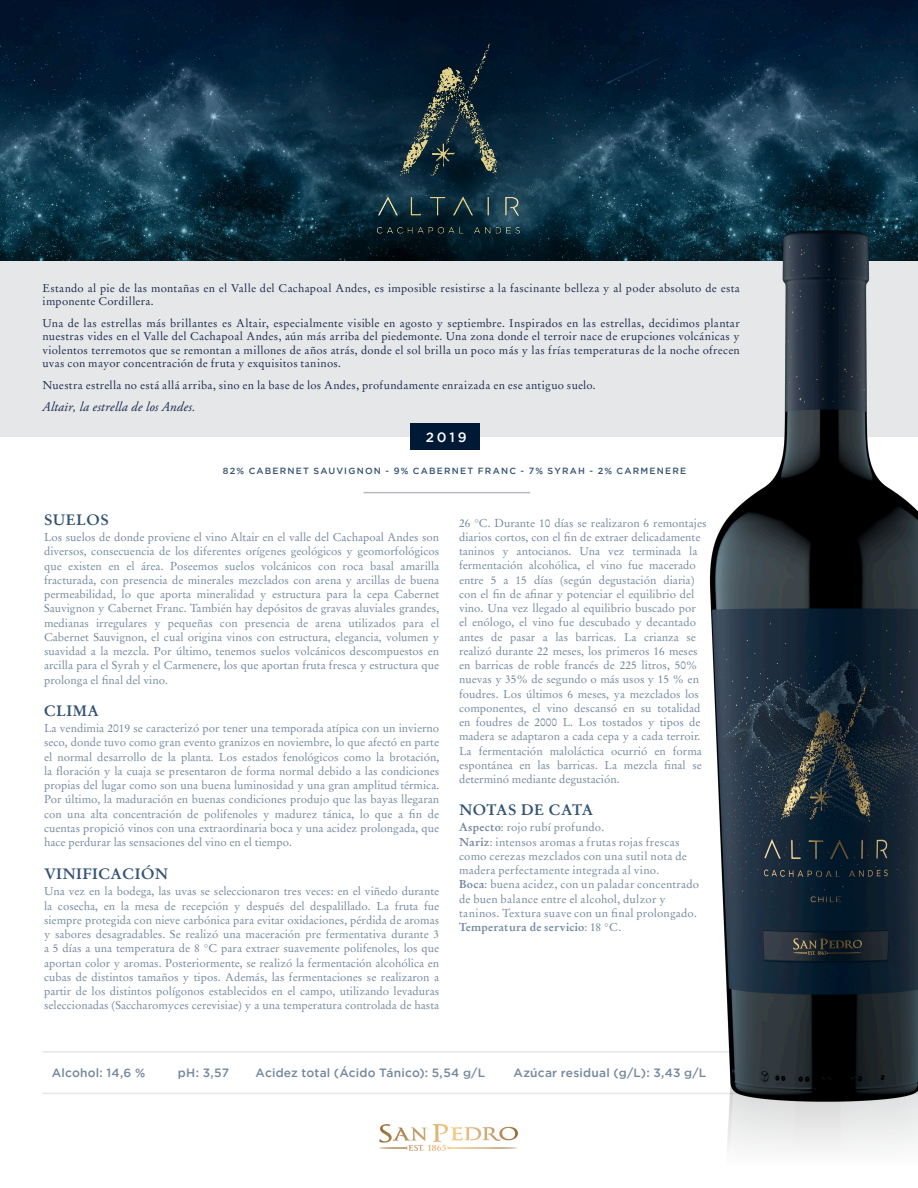
<style>
.page{position:relative;width:918px;height:1188px;background:#fff}
.page>*{position:absolute;margin:0;border:0;box-sizing:border-box;transform-origin:0 0}
.t1{font:700 15px "Stempel Garamond";letter-spacing:.03em;color:#345374}
.Parrafo{font:italic 13.5px "Adobe Garamond Pro";letter-spacing:.01em;color:#1c2b4c}
.Parrafo-2{font:500 13.5px "i Ciel Gotham";color:#fff}
.Parrafo-3{font:500 12px "i Ciel Gotham";letter-spacing:.015em;color:#75889e}
.Estilo_de_párrafo_1{font:11.4px/14.2px "Stempel Garamond LT Std";color:#75889e;text-align:justify}
.Parrafo-4{font:11.4px/14.2px "Stempel Garamond LT Std";letter-spacing:.02em;color:#75889e}
.Parrafo-5{font:700 11.4px "Stempel Garamond";letter-spacing:.015em;color:#75889e}
.Parrafo-6{font:11.25px/13.5px "Stempel Garamond LT Std";letter-spacing:.025em;color:#1c2b4c}
.Parrafo-7{font:500 9px "i Ciel Gotham";letter-spacing:.135em;color:#345374}
.s1{font-family:"Stempel Garamond";font-weight:700}
.s2{font-family:"Stempel Garamond LT Std";font-weight:400}
</style>
<div class="page">
<img style="left:0;top:0;width:918px;height:261px">
<svg style="left:266px;top:0;width:372px;height:261px;background:#072336"></svg>
<div style="left:42px;top:1051px;width:876px;height:43px;border:2px solid #e5e7e8"></div>
<div style="left:0;top:261px;width:918px;height:175px;background:#e5e7e8"></div>
<img style="left:379px;top:1124px;width:139px;height:27px">
<img style="left:376px;top:43px;width:145px;height:192px">
<hr style="left:364px;top:492px;width:166px;height:1px;background:#001a36">
<div style="left:411px;top:423px;width:69px;height:27px;background:#001a36"></div>
<img style="left:701px;top:223px;width:217px;height:885px">
<p class="Parrafo-6" style="left:43px;top:281px;width:699px">Estando al pie de las montañas en el Valle del Cachapoal Andes, es imposible resistirse a la fascinante belleza y al poder absoluto de esta imponente Cordillera.</p>
<p class="Parrafo-6" style="left:43px;top:316px;width:699px;text-align:justify">Una de las estrellas más brillantes es Altair, especialmente visible en agosto y septiembre. Inspirados en las estrellas, decidimos plantar nuestras vides en el Valle del Cachapoal Andes, aún más arriba del piedemonte. Una zona donde el terroir nace de erupciones volcánicas y violentos terremotos que se remontan a millones de años atrás, donde el sol brilla un poco más y las frías temperaturas de la noche ofrecen uvas con mayor concentración de fruta y exquisitos taninos.</p>
<p class="Parrafo-6" style="left:43px;top:378px;width:555px">Nuestra estrella no está allá arriba, sino en la base de los Andes, profundamente enraizada en ese antiguo suelo.</p>
<p class="Parrafo" style="left:43px;top:398px;width:155px">Altair, la estrella de los Andes.</p>
<p class="Parrafo-2" style="left:426px;top:427px;width:42px">2019</p>
<p class="Parrafo-7" style="left:223px;top:464px;width:465px">82% CABERNET SAUVIGNON - 9% CABERNET FRANC - 7% SYRAH - 2% CARMENERE</p>
<p class="t1" style="left:44px;top:510px;width:66px">SUELOS</p>
<p class="Estilo_de_párrafo_1" style="left:44px;top:530px;width:397px">Los suelos de donde proviene el vino Altair en el valle del Cachapoal Andes son diversos, consecuencia de los diferentes orígenes geológicos y geomorfológicos que existen en el área. Poseemos suelos volcánicos con roca basal amarilla fracturada, con presencia de minerales mezclados con arena y arcillas de buena permeabilidad, lo que aporta mineralidad y estructura para la cepa Cabernet Sauvignon y Cabernet Franc. También hay depósitos de gravas aluviales grandes, medianas irregulares y pequeñas con presencia de arena utilizados para el Cabernet Sauvignon, el cual origina vinos con estructura, elegancia, volumen y suavidad a la mezcla. Por último, tenemos suelos volcánicos descompuestos en arcilla para el Syrah y el Carmenere, los que aportan fruta fresca y estructura que prolonga el final del vino.</p>
<p class="t1" style="left:44px;top:701px;width:57px">CLIMA</p>
<p class="Estilo_de_párrafo_1" style="left:44px;top:721px;width:397px">La vendimia 2019 se caracterizó por tener una temporada atípica con un invierno seco, donde tuvo como gran evento granizos en noviembre, lo que afectó en parte el normal desarrollo de la planta. Los estados fenológicos como la brotación, la floración y la cuaja se presentaron de forma normal debido a las condiciones propias del lugar como son una buena luminosidad y una gran amplitud térmica.<br>Por último, la maduración en buenas condiciones produjo que las bayas llegaran con una alta concentración de polifenoles y madurez tánica, lo que a fin de cuentas propició vinos con una extraordinaria boca y una acidez prolongada, que hace perdurar las sensaciones del vino en el tiempo.</p>
<p class="t1" style="left:44px;top:865px;width:126px">VINIFICACIÓN</p>
<p class="Estilo_de_párrafo_1" style="left:44px;top:884px;width:397px">Una vez en la bodega, las uvas se seleccionaron tres veces: en el viñedo durante la cosecha, en la mesa de recepción y después del despalillado. La fruta fue siempre protegida con nieve carbónica para evitar oxidaciones, pérdida de aromas y sabores desagradables. Se realizó una maceración pre fermentativa durante 3 a 5 días a una temperatura de 8 °C para extraer suavemente polifenoles, los que aportan color y aromas. Posteriormente, se realizó la fermentación alcohólica en cubas de distintos tamaños y tipos. Además, las fermentaciones se realizaron a partir de los distintos polígonos establecidos en el campo, utilizando levaduras seleccionadas (Saccharomyces cerevisiae) y a una temperatura controlada de hasta</p>
<p class="Estilo_de_párrafo_1" style="left:459px;top:516px;width:249px;text-align:left">26 °C. Durante 10 días se realizaron 6 remontajes diarios cortos, con el fin de extraer delicadamente taninos y antocianos. Una vez terminada la fermentación alcohólica, el vino fue macerado entre 5 a 15 días (según degustación diaria) con el fin de afinar y potenciar el equilibrio del vino. Una vez llegado al equilibrio buscado por el enólogo, el vino fue descubado y decantado antes de pasar a las barricas. La crianza se realizó durante 22 meses, los primeros 16 meses en barricas de roble francés de 225 litros, 50% nuevas y 35% de segundo o más usos y 15 % en foudres. Los últimos 6 meses, ya mezclados los componentes, el vino descansó en su totalidad en foudres de 2000 L. Los tostados y tipos de madera se adaptaron a cada cepa y a cada terroir.<br>La fermentación maloláctica ocurrió en forma espontánea en las barricas. La mezcla final se determinó mediante degustación.</p>
<p class="t1" style="left:459px;top:801px;width:136px">NOTAS DE CATA</p>
<p class="Parrafo-4" style="left:459px;top:820px;width:147px"><span class="s1">Aspecto</span>: rojo rubí profundo.</p>
<p class="Parrafo-4" style="left:459px;top:835px;width:230px"><span class="s1">Nariz</span>: intensos aromas a frutas rojas frescas como cerezas mezclados con una sutil nota de madera perfectamente integrada al vino.</p>
<p class="Parrafo-4" style="left:459px;top:877px;width:242px"><span class="s1">Boca</span>: buena acidez, con un paladar concentrado de buen balance entre el alcohol, dulzor y taninos. Textura suave con un final prolongado.</p>
<p class="Parrafo-5" style="left:459px;top:920px;width:164px">Temperatura de servicio<span class="s2">: 18 °C.</span></p>
<p class="Parrafo-3" style="left:52px;top:1063px;width:95px">Alcohol: 14,6 %</p>
<p class="Parrafo-3" style="left:178px;top:1063px;width:53px">pH: 3,57</p>
<p class="Parrafo-3" style="left:256px;top:1063px;width:231px">Acidez total (Ácido Tánico): 5,54 g/L</p>
<p class="Parrafo-3" style="left:514px;top:1063px;width:194px">Azúcar residual (g/L): 3,43 g/L</p>
</div>
